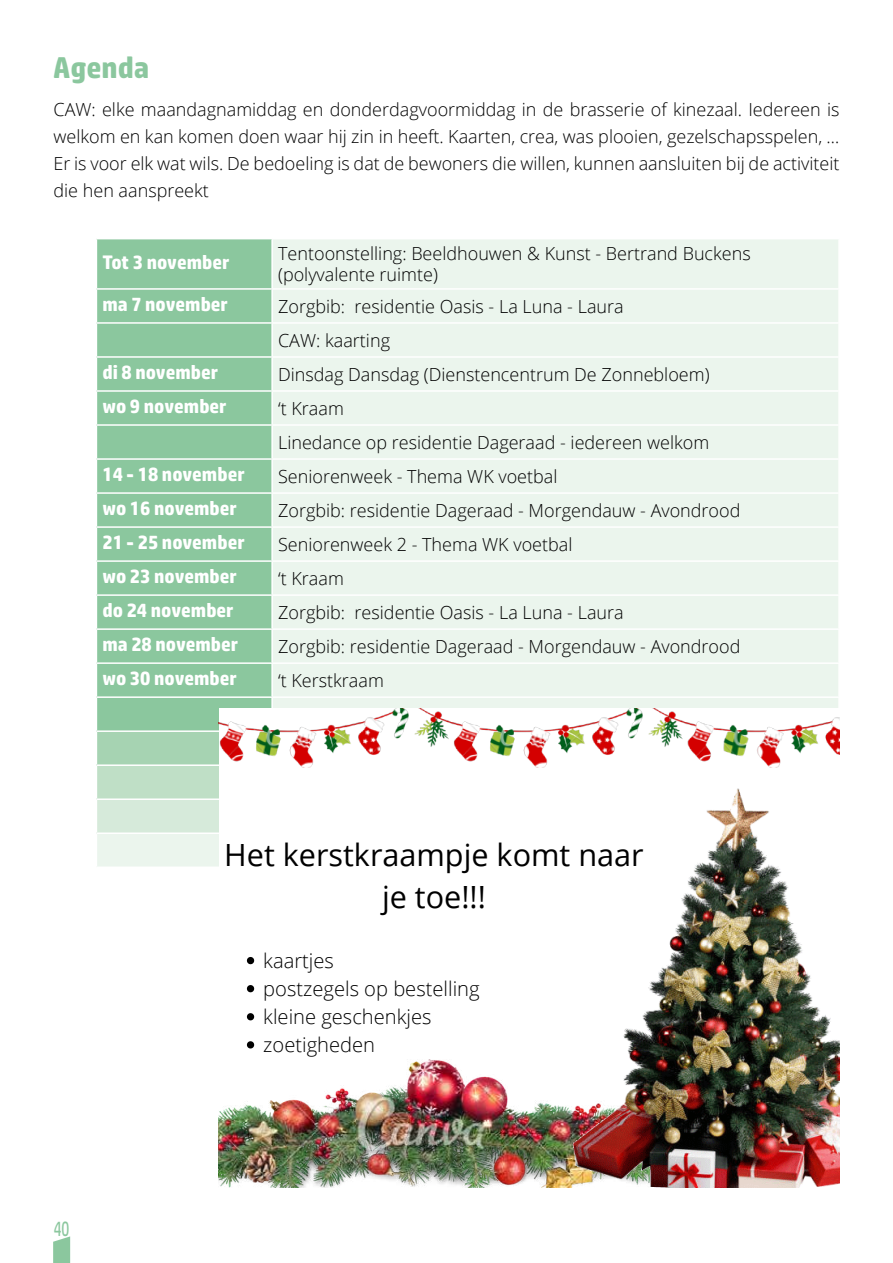
<style>
.page{position:relative;width:893px;height:1263px;background:#fff}
.page>*{position:absolute;margin:0;border:0;box-sizing:border-box;transform-origin:0 0}
.t1{font:30.6px/42.6px "Open Sans";color:#000;text-align:center}
.t2{font:700 30px "HP Simplified";color:#8bc79e}
.t3{font:21px "HP Simplified";color:#8bc79e;scale:.7 1}
.t4{font:300 20.1px/28px "Open Sans";color:#000}
.t5{font:700 19.5px "HP Simplified";color:#fff}
.t6{font:300 18px/27px "Open Sans";color:#000}
</style>
<div class="page">
<svg style="left:97px;top:239px;width:741px;height:627px;background:#d4eada"></svg>
<div style="left:96px;top:731px;width:176px;height:34px;background:#a6d3b2"></div>
<div style="left:96px;top:765px;width:176px;height:34px;background:#bfdfc6"></div>
<div style="left:96px;top:799px;width:176px;height:34px;background:#d6eada"></div>
<hr style="left:271px;top:239px;width:2px;height:49px;background:#fff">
<hr style="left:96px;top:288px;width:176px;height:2px;background:#fff">
<hr style="left:272px;top:288px;width:568px;height:2px;background:#fff">
<hr style="left:271px;top:290px;width:2px;height:32px;background:#fff">
<hr style="left:96px;top:322px;width:176px;height:2px;background:#fff">
<hr style="left:272px;top:322px;width:568px;height:2px;background:#fff">
<hr style="left:271px;top:324px;width:2px;height:32px;background:#fff">
<hr style="left:96px;top:356px;width:176px;height:2px;background:#fff">
<hr style="left:272px;top:356px;width:568px;height:2px;background:#fff">
<hr style="left:271px;top:358px;width:2px;height:32px;background:#fff">
<hr style="left:96px;top:390px;width:176px;height:2px;background:#fff">
<hr style="left:272px;top:390px;width:568px;height:2px;background:#fff">
<hr style="left:271px;top:392px;width:2px;height:32px;background:#fff">
<hr style="left:96px;top:424px;width:176px;height:2px;background:#fff">
<hr style="left:272px;top:424px;width:568px;height:2px;background:#fff">
<hr style="left:271px;top:426px;width:2px;height:32px;background:#fff">
<hr style="left:96px;top:458px;width:176px;height:2px;background:#fff">
<hr style="left:272px;top:458px;width:568px;height:2px;background:#fff">
<hr style="left:271px;top:460px;width:2px;height:32px;background:#fff">
<hr style="left:96px;top:492px;width:176px;height:2px;background:#fff">
<hr style="left:272px;top:492px;width:568px;height:2px;background:#fff">
<hr style="left:271px;top:494px;width:2px;height:32px;background:#fff">
<hr style="left:96px;top:526px;width:176px;height:2px;background:#fff">
<hr style="left:272px;top:526px;width:568px;height:2px;background:#fff">
<hr style="left:271px;top:528px;width:2px;height:32px;background:#fff">
<hr style="left:96px;top:560px;width:176px;height:2px;background:#fff">
<hr style="left:272px;top:560px;width:568px;height:2px;background:#fff">
<hr style="left:271px;top:562px;width:2px;height:32px;background:#fff">
<hr style="left:96px;top:594px;width:176px;height:2px;background:#fff">
<hr style="left:272px;top:594px;width:568px;height:2px;background:#fff">
<hr style="left:271px;top:596px;width:2px;height:32px;background:#fff">
<hr style="left:96px;top:628px;width:176px;height:2px;background:#fff">
<hr style="left:272px;top:628px;width:568px;height:2px;background:#fff">
<hr style="left:271px;top:630px;width:2px;height:32px;background:#fff">
<hr style="left:96px;top:662px;width:176px;height:2px;background:#fff">
<hr style="left:272px;top:662px;width:568px;height:2px;background:#fff">
<hr style="left:271px;top:664px;width:2px;height:32px;background:#fff">
<hr style="left:96px;top:696px;width:176px;height:2px;background:#fff">
<hr style="left:272px;top:696px;width:568px;height:2px;background:#fff">
<hr style="left:271px;top:698px;width:2px;height:32px;background:#fff">
<hr style="left:96px;top:730px;width:176px;height:2px;background:#fff">
<hr style="left:96px;top:732px;width:1px;height:32px;background:#fff">
<hr style="left:96px;top:764px;width:176px;height:2px;background:#fff">
<hr style="left:96px;top:766px;width:1px;height:32px;background:#fff">
<hr style="left:96px;top:798px;width:176px;height:2px;background:#fff">
<hr style="left:96px;top:800px;width:1px;height:32px;background:#fff">
<hr style="left:96px;top:832px;width:176px;height:2px;background:#fff">
<div style="left:219px;top:708px;width:620px;height:479px;background:#fff"></div>
<img style="left:219px;top:1060px;width:354px;height:127px">
<img style="left:573px;top:788px;width:266px;height:399px">
<img style="left:219px;top:708px;width:620px;height:59px">
<svg style="left:247px;top:957px;width:7px;height:7px"></svg>
<svg style="left:247px;top:985px;width:7px;height:7px"></svg>
<svg style="left:247px;top:1013px;width:7px;height:7px"></svg>
<svg style="left:247px;top:1041px;width:7px;height:7px"></svg>
<svg style="left:53px;top:1236px;width:17px;height:27px"></svg>
<h2 class="t2" style="left:53px;top:50px;width:98px">Agenda</h2>
<p class="t6" style="left:53px;top:96px;width:788px;text-align:justify">CAW: elke maandagnamiddag en donderdagvoormiddag in de brasserie of kinezaal. Iedereen is welkom en kan komen doen waar hij zin in heeft. Kaarten, crea, was plooien, gezelschapsspelen, … Er is voor elk wat wils. De bedoeling is dat de bewoners die willen, kunnen aansluiten bij de activiteit die hen aanspreekt</p>
<p class="t5" style="left:102px;top:250px;width:128px">Tot 3 november</p>
<p class="t6" style="left:278px;top:242px;width:474px;line-height:21.6px">Tentoonstelling: Beeldhouwen &amp; Kunst - Bertrand Buckens (polyvalente ruimte)</p>
<p class="t5" style="left:102px;top:293px;width:127px">ma 7 november</p>
<p class="t6" style="left:278px;top:289px;width:347px;line-height:34px">Zorgbib: residentie Oasis - La Luna - Laura<br>CAW: kaarting</p>
<p class="t5" style="left:102px;top:361px;width:117px">di 8 november</p>
<p class="t6" style="left:278px;top:360px;width:433px">Dinsdag Dansdag (Dienstencentrum De Zonnebloem)</p>
<p class="t5" style="left:102px;top:395px;width:126px">wo 9 november</p>
<p class="t6" style="left:278px;top:391px;width:433px;line-height:34px">‘t Kraam<br>Linedance op residentie Dageraad - iedereen welkom</p>
<p class="t5" style="left:102px;top:463px;width:144px">14 - 18 november</p>
<p class="t6" style="left:278px;top:462px;width:281px">Seniorenweek - Thema WK voetbal</p>
<p class="t5" style="left:102px;top:497px;width:136px">wo 16 november</p>
<p class="t6" style="left:278px;top:496px;width:464px">Zorgbib: residentie Dageraad - Morgendauw - Avondrood</p>
<p class="t5" style="left:102px;top:531px;width:144px">21 - 25 november</p>
<p class="t6" style="left:278px;top:530px;width:296px">Seniorenweek 2 - Thema WK voetbal</p>
<p class="t5" style="left:102px;top:565px;width:136px">wo 23 november</p>
<p class="t6" style="left:278px;top:564px;width:67px">‘t Kraam</p>
<p class="t5" style="left:102px;top:599px;width:133px">do 24 november</p>
<p class="t6" style="left:278px;top:598px;width:347px">Zorgbib: residentie Oasis - La Luna - Laura</p>
<p class="t5" style="left:102px;top:633px;width:137px">ma 28 november</p>
<p class="t6" style="left:278px;top:632px;width:464px">Zorgbib: residentie Dageraad - Morgendauw - Avondrood</p>
<p class="t5" style="left:102px;top:667px;width:136px">wo 30 november</p>
<p class="t6" style="left:278px;top:666px;width:107px">‘t Kerstkraam</p>
<p class="t3" style="left:54px;top:1217px;width:24px">40</p>
<h1 class="t1" style="left:224px;top:833px;width:421px">Het kerstkraampje komt naar je toe!!!</h1>
<p class="t4" style="left:263px;top:946px;width:218px">kaartjes<br>postzegels op bestelling kleine geschenkjes zoetigheden</p>
</div>
